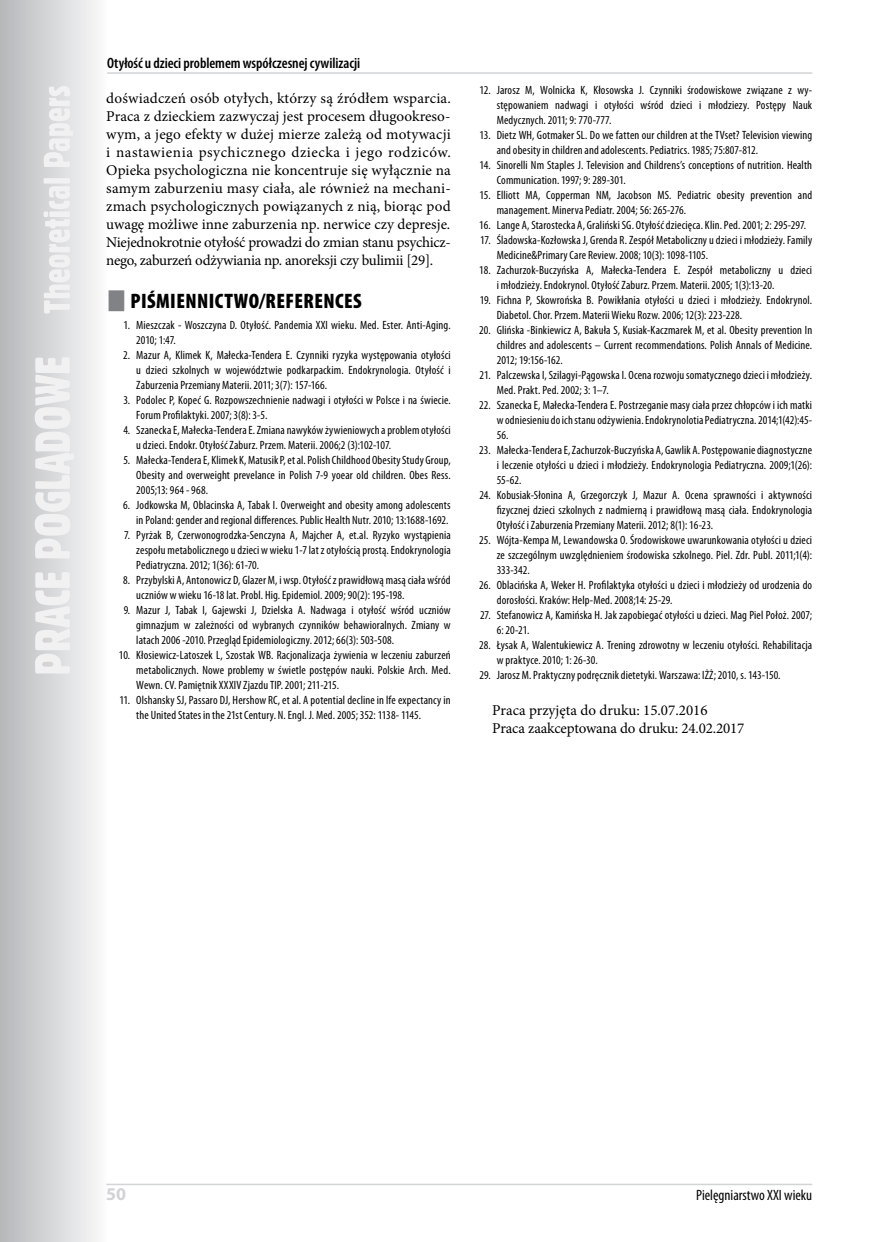
<style>
.page{position:relative;width:876px;height:1242px;background:#fff}
.page>*{position:absolute;margin:0;border:0;box-sizing:border-box;transform-origin:0 0}
.t1{font:900 condensed 21px "Myriad Pro";color:#000}
.t2{font:700 18px "Myriad Pro";color:#d1d3d4}
.t3{font:15px/18px "Minion Pro";letter-spacing:-.015em;color:#000;text-align:justify}
.t4{font:600 condensed 15px "Myriad Pro";letter-spacing:-.005em;color:#000}
.t5{font:condensed 15px "Myriad Pro";color:#000}
.t6{font:condensed 12px/15px "Myriad Pro";letter-spacing:.01em;color:#000}
</style>
<div class="page">
<svg style="left:0;top:0;width:108px;height:1242px"></svg>
<svg style="left:35px;top:86px;width:39px;height:587px"></svg>
<hr style="left:106px;top:1183px;width:706px;height:2px;background:#d1d3d4">
<hr style="left:107px;top:72px;width:705px;height:2px;background:#d1d3d4">
<p class="t4" style="left:107px;top:54px;width:255px">Otyłość u dzieci problemem współczesnej cywilizacji</p>
<p class="t3" style="left:106px;top:89px;width:346px">doświadczeń osób otyłych, którzy są źródłem wsparcia.<br>Praca z dzieckiem zazwyczaj jest procesem długookreso&shy;wym, a jego efekty w dużej mierze zależą od motywacji i nastawienia psychicznego dziecka i jego rodziców.<br>Opieka psychologiczna nie koncentruje się wyłącznie na samym zaburzeniu masy ciała, ale również na mechani&shy;zmach psychologicznych powiązanych z nią, biorąc pod uwagę możliwe inne zaburzenia np. nerwice czy depresje.<br>Niejednokrotnie otyłość prowadzi do zmian stanu psychicz&shy;nego, zaburzeń odżywiania np. anoreksji czy bulimii [29].</p>
<h1 class="t1" style="left:131px;top:288px;width:11px">PIŚMIENNICTW</h1>
<h1 class="t1" style="left:249px;top:288px;width:28px">O/REFERENCE</h1>
<h1 class="t1" style="left:353px;top:288px;width:10px">S</h1>
<p class="t6" style="left:136px;top:318px;width:316px;text-indent:-13px">1. Mieszczak - Woszczyna D. Otyłość. Pandemia XXI wieku. Med. Ester. Anti-Aging.<br>2010; 1:47.</p>
<p class="t6" style="left:136px;top:348px;width:316px;text-align:justify;text-indent:-13px">2. Mazur A, Klimek K, Małecka-Tendera E. Czynniki ryzyka występowania otyłości u dzieci szkolnych w województwie podkarpackim. Endokrynologia. Otyłość i Zaburzenia Przemiany Materii. 2011; 3(7): 157-166.</p>
<p class="t6" style="left:136px;top:393px;width:316px;text-indent:-13px">3. Podolec P, Kopeć G. Rozpowszechnienie nadwagi i otyłości w Polsce i na świecie.<br>Forum Profilaktyki. 2007; 3(8): 3-5.</p>
<p class="t6" style="left:136px;top:423px;width:316px;text-indent:-13px">4. Szanecka E, Małecka-Tendera E. Zmiana nawyków żywieniowych a problem otyłości u dzieci. Endokr. Otyłość Zaburz. Przem. Materii. 2006;2 (3):102-107.</p>
<p class="t6" style="left:136px;top:453px;width:316px;text-align:justify;text-indent:-13px">5. Małecka-Tendera E, Klimek K, Matusik P, et al. Polish Childhood Obesity Study Group, Obesity and overweight prevelance in Polish 7-9 yoear old children. Obes Ress.<br>2005;13: 964 - 968.</p>
<p class="t6" style="left:123px;top:498px;width:329px;text-align:right">6. Jodkowska M, Oblacinska A, Tabak I. Overweight and obesity among adolescents in Poland: gender and regional differences. Public Health Nutr. 2010; 13:1688-1692.</p>
<p class="t6" style="left:136px;top:528px;width:316px;text-align:justify;text-indent:-12px">7. Pyrżak B, Czerwonogrodzka-Senczyna A, Majcher A, et.al. Ryzyko wystąpienia zespołu metabolicznego u dzieci w wieku 1-7 lat z otyłością prostą. Endokrynologia Pediatryczna. 2012; 1(36): 61-70.</p>
<p class="t6" style="left:136px;top:573px;width:316px;text-indent:-13px">8. Przybylski A, Antonowicz D, Glazer M, i wsp. Otyłość z prawidłową masą ciała wśród uczniów w wieku 16-18 lat. Probl. Hig. Epidemiol. 2009; 90(2): 195-198.</p>
<p class="t6" style="left:136px;top:603px;width:316px;text-align:justify;text-indent:-13px">9. Mazur J, Tabak I, Gajewski J, Dzielska A. Nadwaga i otyłość wśród uczniów gimnazjum w zależności od wybranych czynników behawioralnych. Zmiany w latach 2006 -2010. Przegląd Epidemiologiczny. 2012; 66(3): 503-508.</p>
<p class="t6" style="left:136px;top:648px;width:316px;text-align:justify;text-indent:-17px">10. Kłosiewicz-Latoszek L, Szostak WB. Racjonalizacja żywienia w leczeniu zaburzeń metabolicznych. Nowe problemy w świetle postępów nauki. Polskie Arch. Med.<br>Wewn. CV. Pamiętnik XXXIV Zjazdu TIP. 2001; 211-215.</p>
<p class="t6" style="left:136px;top:693px;width:316px;text-indent:-17px">11. Olshansky SJ, Passaro DJ, Hershow RC, et al. A potential decline in lfe expectancy in the United States in the 21st Century. N. Engl. J. Med. 2005; 352: 1138- 1145.</p>
<p class="t6" style="left:497px;top:82px;width:317px;text-align:justify;text-indent:-17px">12. Jarosz M, Wolnicka K, Kłosowska J. Czynniki środowiskowe związane z wy&shy;stępowaniem nadwagi i otyłości wśród dzieci i młodziezy. Postępy Nauk Medycznych. 2011; 9: 770-777.</p>
<p class="t6" style="left:497px;top:127px;width:317px;text-indent:-17px">13. Dietz WH, Gotmaker SL. Do we fatten our children at the TVset? Television viewing and obesity in children and adolescents. Pediatrics. 1985; 75:807-812.</p>
<p class="t6" style="left:497px;top:157px;width:317px;text-indent:-17px">14. Sinorelli Nm Staples J. Television and Childrens’s conceptions of nutrition. Health<br>Communication. 1997; 9: 289-301.</p>
<p class="t6" style="left:497px;top:187px;width:317px;text-indent:-17px">15. Elliott MA, Copperman NM, Jacobson MS. Pediatric obesity prevention and management. Minerva Pediatr. 2004; 56: 265-276.</p>
<p class="t6" style="left:479px;top:217px;width:328px">16. Lange A, Starostecka A, Graliński SG. Otyłość dziecięca. Klin. Ped. 2001; 2: 295-297.</p>
<p class="t6" style="left:497px;top:232px;width:317px;text-indent:-16px">17. Śladowska-Kozłowska J, Grenda R. Zespół Metaboliczny u dzieci i młodzieży. Family<br>Medicine&amp;Primary Care Review. 2008; 10(3): 1098-1105.</p>
<p class="t6" style="left:497px;top:262px;width:317px;text-indent:-17px">18. Zachurzok-Buczyńska A, Małecka-Tendera E. Zespół metaboliczny u dzieci i młodzieży. Endokrynol. Otyłość Zaburz. Przem. Materii. 2005; 1(3):13-20.</p>
<p class="t6" style="left:497px;top:292px;width:317px;text-indent:-17px">19. Fichna P, Skowrońska B. Powikłania otyłości u dzieci i młodzieży. Endokrynol.<br>Diabetol. Chor. Przem. Materii Wieku Rozw. 2006; 12(3): 223-228.</p>
<p class="t6" style="left:497px;top:322px;width:317px;text-align:justify;text-indent:-18px">20. Glińska -Binkiewicz A, Bakuła S, Kusiak-Kaczmarek M, et al. Obesity prevention In childres and adolescents – Current recommendations. Polish Annals of Medicine.<br>2012; 19:156-162.</p>
<p class="t6" style="left:497px;top:367px;width:317px;text-indent:-17px">21. Palczewska I, Szilagyi-Pągowska I. Ocena rozwoju somatycznego dzieci i młodzieży.<br>Med. Prakt. Ped. 2002; 3: 1–7.</p>
<p class="t6" style="left:497px;top:397px;width:317px;text-align:justify;text-indent:-18px">22. Szanecka E, Małecka-Tendera E. Postrzeganie masy ciała przez chłopców i ich matki w odniesieniu do ich stanu odżywienia. Endokrynolotia Pediatryczna. 2014;1(42):45- 56.</p>
<p class="t6" style="left:497px;top:442px;width:317px;text-align:justify;text-indent:-18px">23. Małecka-Tendera E, Zachurzok-Buczyńska A, Gawlik A. Postępowanie diagnostyczne i leczenie otyłości u dzieci i młodzieży. Endokrynologia Pediatryczna. 2009;1(26):<br>55-62.</p>
<p class="t6" style="left:497px;top:487px;width:317px;text-align:justify;text-indent:-17px">24. Kobusiak-Słonina A, Grzegorczyk J, Mazur A. Ocena sprawności i aktywności fizycznej dzieci szkolnych z nadmierną i prawidłową masą ciała. Endokrynologia Otyłość i Zaburzenia Przemiany Materii. 2012; 8(1): 16-23.</p>
<p class="t6" style="left:497px;top:532px;width:317px;text-align:justify;text-indent:-18px">25. Wójta-Kempa M, Lewandowska O. Środowiskowe uwarunkowania otyłości u dzieci ze szczególnym uwzględnieniem środowiska szkolnego. Piel. Zdr. Publ. 2011;1(4):<br>333-342.</p>
<p class="t6" style="left:497px;top:577px;width:317px;text-indent:-18px">26. Oblacińska A, Weker H. Profilaktyka otyłości u dzieci i młodzieży od urodzenia do dorosłości. Kraków: Help-Med. 2008;14: 25-29.</p>
<p class="t6" style="left:497px;top:607px;width:317px;text-indent:-17px">27. Stefanowicz A, Kamińska H. Jak zapobiegać otyłości u dzieci. Mag Piel Położ. 2007;<br>6: 20-21.</p>
<p class="t6" style="left:497px;top:637px;width:317px;text-indent:-18px">28. Łysak A, Walentukiewicz A. Trening zdrowotny w leczeniu otyłości. Rehabilitacja w praktyce. 2010; 1: 26-30.</p>
<p class="t6" style="left:479px;top:667px;width:303px">29. Jarosz M. Praktyczny podręcznik dietetyki. Warszawa: IŻŻ; 2010, s. 143-150.</p>
<p class="t3" style="left:492px;top:701px;width:254px">Praca przyjęta do druku: 15.07.2016<br>Praca zaakceptowana do druku: 24.02.2017</p>
<h2 class="t2" style="left:106px;top:1182px;width:21px">50</h2>
<p class="t5" style="left:696px;top:1186px;width:118px">Pielęgniarstwo XXI wieku</p>
</div>
